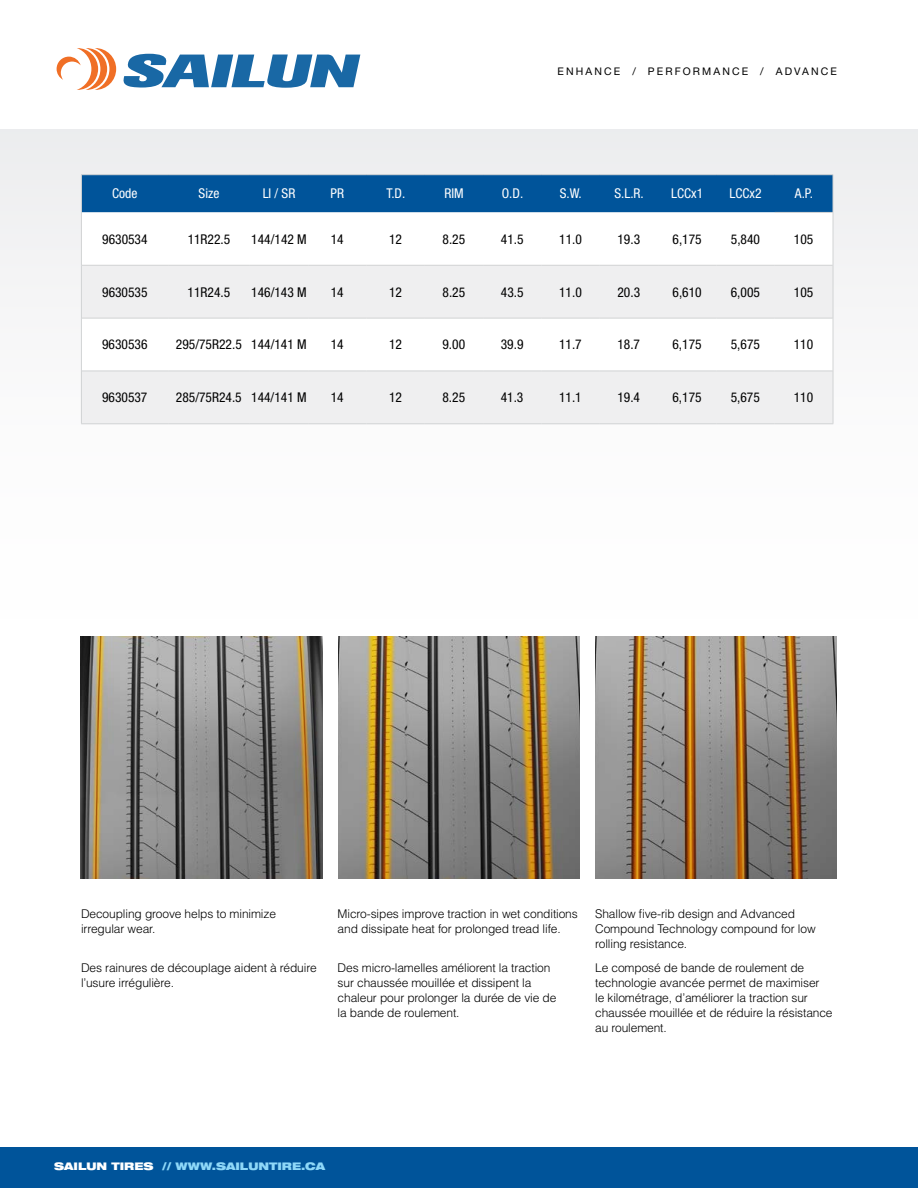
<style>
.page{position:relative;width:918px;height:1188px;background:#fff}
.page>*{position:absolute;margin:0;border:0;box-sizing:border-box;transform-origin:0 0}
.t1{font:condensed 13.5px "Helvetica Neue LT Std";color:#000}
.t2{font:condensed 13.5px "Helvetica Neue LT Std";color:#fff}
.t3{font:300 12px/15px "Helvetica LT Std";letter-spacing:-.01em;color:#000}
.t4{font:900 expanded 10.5px "Helvetica Neue LT Std";color:#8ed8f8}
.t5{font:10.5px "Helvetica Neue LT Std";letter-spacing:.2em;color:#000}
.s1{color:#fff}
</style>
<div class="page">
<div style="left:0;top:1148px;width:918px;height:40px;background:#00549a"></div>
<div style="left:0;top:129px;width:918px;height:520px;background:linear-gradient(to right,#fafafa,#fafafa)"></div>
<div style="left:82px;top:175px;width:751px;height:37px;background:#00549a"></div>
<svg style="left:82px;top:212px;width:751px;height:53px"></svg>
<svg style="left:82px;top:266px;width:751px;height:157px;fill:#efeff0"></svg>
<hr style="left:82px;top:265px;width:86px;height:1px;background:#d1d3d4">
<hr style="left:168px;top:265px;width:82px;height:1px;background:#d1d3d4">
<hr style="left:250px;top:265px;width:58px;height:1px;background:#d1d3d4">
<hr style="left:308px;top:265px;width:59px;height:1px;background:#d1d3d4">
<hr style="left:367px;top:265px;width:58px;height:1px;background:#d1d3d4">
<hr style="left:425px;top:265px;width:58px;height:1px;background:#d1d3d4">
<hr style="left:483px;top:265px;width:58px;height:1px;background:#d1d3d4">
<hr style="left:541px;top:265px;width:59px;height:1px;background:#d1d3d4">
<hr style="left:600px;top:265px;width:58px;height:1px;background:#d1d3d4">
<hr style="left:658px;top:265px;width:58px;height:1px;background:#d1d3d4">
<hr style="left:716px;top:265px;width:59px;height:1px;background:#d1d3d4">
<hr style="left:775px;top:265px;width:58px;height:1px;background:#d1d3d4">
<hr style="left:82px;top:318px;width:86px;height:1px;background:#d1d3d4">
<hr style="left:168px;top:318px;width:82px;height:1px;background:#d1d3d4">
<hr style="left:250px;top:318px;width:58px;height:1px;background:#d1d3d4">
<hr style="left:308px;top:318px;width:59px;height:1px;background:#d1d3d4">
<hr style="left:367px;top:318px;width:58px;height:1px;background:#d1d3d4">
<hr style="left:425px;top:318px;width:58px;height:1px;background:#d1d3d4">
<hr style="left:483px;top:318px;width:58px;height:1px;background:#d1d3d4">
<hr style="left:541px;top:318px;width:59px;height:1px;background:#d1d3d4">
<hr style="left:600px;top:318px;width:58px;height:1px;background:#d1d3d4">
<hr style="left:658px;top:318px;width:58px;height:1px;background:#d1d3d4">
<hr style="left:716px;top:318px;width:59px;height:1px;background:#d1d3d4">
<hr style="left:775px;top:318px;width:58px;height:1px;background:#d1d3d4">
<hr style="left:82px;top:371px;width:86px;height:1px;background:#d1d3d4">
<hr style="left:168px;top:371px;width:82px;height:1px;background:#d1d3d4">
<hr style="left:250px;top:371px;width:58px;height:1px;background:#d1d3d4">
<hr style="left:308px;top:371px;width:59px;height:1px;background:#d1d3d4">
<hr style="left:367px;top:371px;width:58px;height:1px;background:#d1d3d4">
<hr style="left:425px;top:371px;width:58px;height:1px;background:#d1d3d4">
<hr style="left:483px;top:371px;width:58px;height:1px;background:#d1d3d4">
<hr style="left:541px;top:371px;width:59px;height:1px;background:#d1d3d4">
<hr style="left:600px;top:371px;width:58px;height:1px;background:#d1d3d4">
<hr style="left:658px;top:371px;width:58px;height:1px;background:#d1d3d4">
<hr style="left:716px;top:371px;width:59px;height:1px;background:#d1d3d4">
<hr style="left:775px;top:371px;width:58px;height:1px;background:#d1d3d4">
<hr style="left:81px;top:423px;width:87px;height:1px;background:#d1d3d4">
<hr style="left:168px;top:423px;width:82px;height:1px;background:#d1d3d4">
<hr style="left:250px;top:423px;width:58px;height:1px;background:#d1d3d4">
<hr style="left:308px;top:423px;width:59px;height:1px;background:#d1d3d4">
<hr style="left:367px;top:423px;width:58px;height:1px;background:#d1d3d4">
<hr style="left:425px;top:423px;width:58px;height:1px;background:#d1d3d4">
<hr style="left:483px;top:423px;width:58px;height:1px;background:#d1d3d4">
<hr style="left:541px;top:423px;width:59px;height:1px;background:#d1d3d4">
<hr style="left:600px;top:423px;width:58px;height:1px;background:#d1d3d4">
<hr style="left:658px;top:423px;width:58px;height:1px;background:#d1d3d4">
<hr style="left:716px;top:423px;width:59px;height:1px;background:#d1d3d4">
<hr style="left:775px;top:423px;width:58px;height:1px;background:#d1d3d4">
<hr style="left:81px;top:174px;width:87px;height:1px;background:#d1d3d4">
<hr style="left:81px;top:175px;width:1px;height:37px;background:#d1d3d4">
<hr style="left:168px;top:174px;width:82px;height:1px;background:#d1d3d4">
<hr style="left:250px;top:174px;width:58px;height:1px;background:#d1d3d4">
<hr style="left:308px;top:174px;width:59px;height:1px;background:#d1d3d4">
<hr style="left:367px;top:174px;width:58px;height:1px;background:#d1d3d4">
<hr style="left:425px;top:174px;width:58px;height:1px;background:#d1d3d4">
<hr style="left:483px;top:174px;width:58px;height:1px;background:#d1d3d4">
<hr style="left:541px;top:174px;width:59px;height:1px;background:#d1d3d4">
<hr style="left:600px;top:174px;width:58px;height:1px;background:#d1d3d4">
<hr style="left:658px;top:174px;width:58px;height:1px;background:#d1d3d4">
<hr style="left:716px;top:174px;width:59px;height:1px;background:#d1d3d4">
<hr style="left:81px;top:212px;width:1px;height:53px;background:#d1d3d4">
<hr style="left:833px;top:212px;width:1px;height:53px;background:#d1d3d4">
<hr style="left:81px;top:265px;width:1px;height:53px;background:#d1d3d4">
<hr style="left:833px;top:265px;width:1px;height:53px;background:#d1d3d4">
<hr style="left:81px;top:318px;width:1px;height:53px;background:#d1d3d4">
<hr style="left:833px;top:318px;width:1px;height:53px;background:#d1d3d4">
<hr style="left:81px;top:371px;width:1px;height:52px;background:#d1d3d4">
<hr style="left:833px;top:371px;width:1px;height:52px;background:#d1d3d4">
<hr style="left:775px;top:174px;width:58px;height:1px;background:#d1d3d4">
<hr style="left:833px;top:175px;width:1px;height:37px;background:#d1d3d4">
<hr style="left:775px;top:212px;width:58px;height:1px;background:#d1d3d4">
<img style="left:0;top:639px;width:54px;height:10px">
<img style="left:81px;top:636px;width:241px;height:242px">
<img style="left:338px;top:636px;width:242px;height:242px">
<img style="left:595px;top:636px;width:242px;height:242px">
<svg style="left:123px;top:54px;width:237px;height:34px"></svg>
<svg style="left:57px;top:48px;width:59px;height:42px"></svg>
<p class="t5" style="left:558px;top:65px;width:63px">ENHANCE</p>
<p class="t5" style="left:632px;top:65px;width:116px">/ PE RFORMANCE</p>
<p class="t5" style="left:760px;top:65px;width:77px">/ ADVANCE</p>
<p class="t2" style="left:112px;top:186px;width:27px">Code</p>
<p class="t2" style="left:199px;top:186px;width:22px">Size</p>
<p class="t2" style="left:263px;top:186px;width:34px">LI / SR</p>
<p class="t2" style="left:331px;top:186px;width:15px">PR</p>
<p class="t2" style="left:386px;top:186px;width:20px">T.D.</p>
<p class="t2" style="left:444px;top:186px;width:21px">RIM</p>
<p class="t2" style="left:502px;top:186px;width:23px">O.D.</p>
<p class="t2" style="left:560px;top:186px;width:23px">S.W.</p>
<p class="t2" style="left:614px;top:186px;width:31px">S.L.R.</p>
<p class="t2" style="left:671px;top:186px;width:33px">LCCx1</p>
<p class="t2" style="left:730px;top:186px;width:33px">LCCx2</p>
<p class="t2" style="left:795px;top:186px;width:19px">A.P.</p>
<p class="t1" style="left:102px;top:231px;width:47px">9630534</p>
<p class="t1" style="left:188px;top:231px;width:44px">11R22.5</p>
<p class="t1" style="left:251px;top:231px;width:57px">144/142 M</p>
<p class="t1" style="left:331px;top:231px;width:14px">14</p>
<p class="t1" style="left:389px;top:231px;width:14px">12</p>
<p class="t1" style="left:443px;top:231px;width:24px">8.25</p>
<p class="t1" style="left:501px;top:231px;width:24px">41.5</p>
<p class="t1" style="left:559px;top:231px;width:24px">11.0</p>
<p class="t1" style="left:618px;top:231px;width:24px">19.3</p>
<p class="t1" style="left:673px;top:231px;width:31px">6,175</p>
<p class="t1" style="left:731px;top:231px;width:31px">5,840</p>
<p class="t1" style="left:794px;top:231px;width:21px">105</p>
<p class="t1" style="left:102px;top:284px;width:47px">9630535</p>
<p class="t1" style="left:188px;top:284px;width:44px">11R24.5</p>
<p class="t1" style="left:251px;top:284px;width:57px">146/143 M</p>
<p class="t1" style="left:331px;top:284px;width:14px">14</p>
<p class="t1" style="left:389px;top:284px;width:14px">12</p>
<p class="t1" style="left:443px;top:284px;width:24px">8.25</p>
<p class="t1" style="left:501px;top:284px;width:24px">43.5</p>
<p class="t1" style="left:559px;top:284px;width:24px">11.0</p>
<p class="t1" style="left:617px;top:284px;width:24px">20.3</p>
<p class="t1" style="left:673px;top:284px;width:31px">6,610</p>
<p class="t1" style="left:731px;top:284px;width:31px">6,005</p>
<p class="t1" style="left:794px;top:284px;width:21px">105</p>
<p class="t1" style="left:102px;top:337px;width:47px">9630536</p>
<p class="t1" style="left:176px;top:337px;width:132px">295/75R22.5 144/141 M</p>
<p class="t1" style="left:331px;top:337px;width:14px">14</p>
<p class="t1" style="left:389px;top:337px;width:14px">12</p>
<p class="t1" style="left:443px;top:337px;width:24px">9.00</p>
<p class="t1" style="left:501px;top:337px;width:24px">39.9</p>
<p class="t1" style="left:559px;top:337px;width:24px">11.7</p>
<p class="t1" style="left:617px;top:337px;width:24px">18.7</p>
<p class="t1" style="left:673px;top:337px;width:31px">6,175</p>
<p class="t1" style="left:731px;top:337px;width:31px">5,675</p>
<p class="t1" style="left:794px;top:337px;width:21px">110</p>
<p class="t1" style="left:102px;top:390px;width:47px">9630537</p>
<p class="t1" style="left:176px;top:390px;width:132px">285/75R24.5 144/141 M</p>
<p class="t1" style="left:331px;top:390px;width:14px">14</p>
<p class="t1" style="left:389px;top:390px;width:14px">12</p>
<p class="t1" style="left:442px;top:390px;width:24px">8.25</p>
<p class="t1" style="left:501px;top:390px;width:24px">41.3</p>
<p class="t1" style="left:559px;top:390px;width:24px">11.1</p>
<p class="t1" style="left:617px;top:390px;width:24px">19.4</p>
<p class="t1" style="left:672px;top:390px;width:31px">6,175</p>
<p class="t1" style="left:731px;top:390px;width:31px">5,675</p>
<p class="t1" style="left:794px;top:390px;width:21px">110</p>
<p class="t3" style="left:81px;top:906px;width:197px">Decoupling groove helps to minimize irregular wear.</p>
<p class="t3" style="left:81px;top:960px;width:237px">Des rainures de découplage aident à réduire l’usure irrégulière.</p>
<p class="t3" style="left:338px;top:906px;width:242px">Micro-sipes improve traction in wet conditions and dissipate heat for prolonged tread life.</p>
<p class="t3" style="left:338px;top:960px;width:220px">Des micro-lamelles améliorent la traction sur chaussée mouillée et dissipent la chaleur pour prolonger la durée de vie de la bande de roulement.</p>
<p class="t3" style="left:595px;top:906px;width:222px">Shallow five-rib design and Advanced<br>Compound Technology compound for low rolling resistance.</p>
<p class="t3" style="left:595px;top:960px;width:239px">Le composé de bande de roulement de technologie avancée permet de maximiser<br>le kilométrage, d’améliorer la traction sur chaussée mouillée et de réduire la résistance au roulement.</p>
<p class="t4" style="left:54px;top:1159px;width:273px"><span class="s1">SAILUN TIRES</span> // WWW.SAILUNTIRE.CA</p>
</div>
